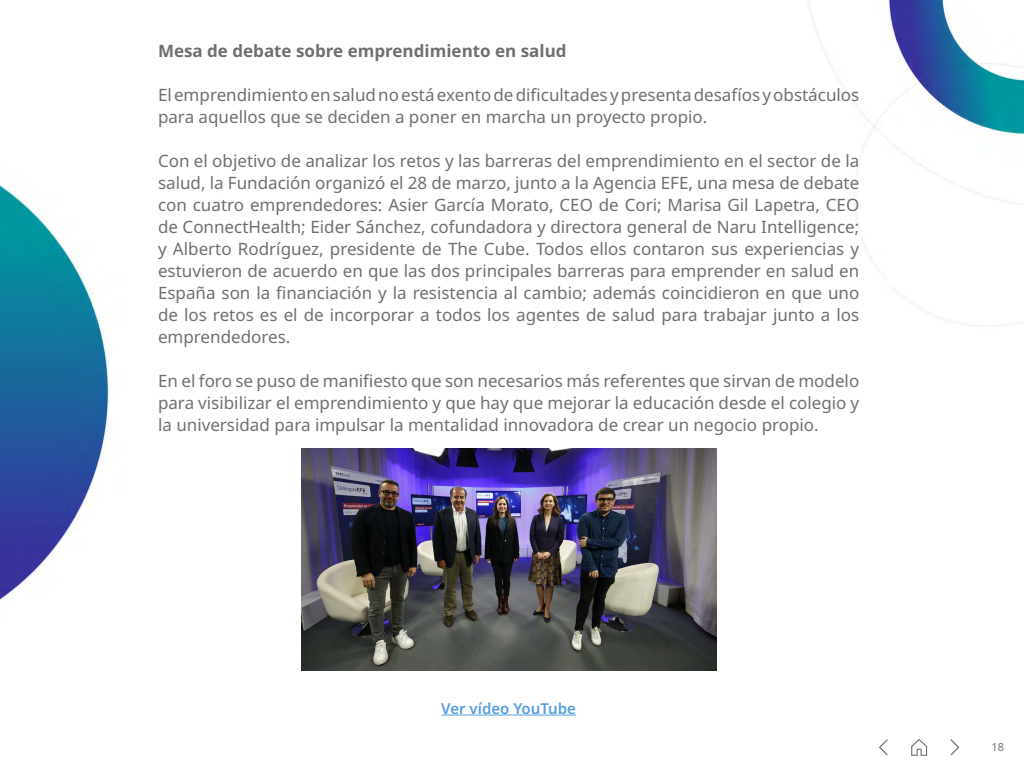
<style>
.page{position:relative;width:1024px;height:768px;background:#fff}
.page>*{position:absolute;margin:0;border:0;box-sizing:border-box;transform-origin:0 0}
.t1{font:17px/22px "Noto Sans";color:#6e7070;text-align:justify}
.t2{font:700 17px "Noto Sans";color:#6e7070}
.t3{font:600 15px "Noto Sans";color:#549ede}
.t4{font:11px "Noto Sans";color:#6e7070}
</style>
<div class="page">
<img style="left:0;top:0;width:1024px;height:756px">
<svg style="left:911px;top:739px;width:16px;height:17px"></svg>
<svg style="left:879px;top:739px;width:9px;height:16px"></svg>
<svg style="left:950px;top:739px;width:9px;height:16px"></svg>
<img style="left:301px;top:448px;width:415px;height:222px">
<hr style="left:441px;top:715px;width:135px;height:1px;background:#549ede">
<p class="t2" style="left:158px;top:39px;width:410px">Mesa de debate sobre emprendimiento en salud</p>
<p class="t1" style="left:158px;top:84px;width:703px">El emprendimiento en salud no está exento de dificultades y presenta desafíos y obstáculos para aquellos que se deciden a poner en marcha un proyecto propio.</p>
<p class="t1" style="left:158px;top:150px;width:703px">Con el objetivo de analizar los retos y las barreras del emprendimiento en el sector de la salud, la Fundación organizó el 28 de marzo, junto a la Agencia EFE, una mesa de debate con cuatro emprendedores: Asier García Morato, CEO de Cori; Marisa Gil Lapetra, CEO de ConnectHealth; Eider Sánchez, cofundadora y directora general de Naru Intelligence; y Alberto Rodríguez, presidente de The Cube. Todos ellos contaron sus experiencias y estuvieron de acuerdo en que las dos principales barreras para emprender en salud en España son la financiación y la resistencia al cambio; además coincidieron en que uno de los retos es el de incorporar a todos los agentes de salud para trabajar junto a los emprendedores.</p>
<p class="t1" style="left:158px;top:370px;width:703px">En el foro se puso de manifiesto que son necesarios más referentes que sirvan de modelo para visibilizar el emprendimiento y que hay que mejorar la educación desde el colegio y la universidad para impulsar la mentalidad innovadora de crear un negocio propio.</p>
<p class="t3" style="left:441px;top:698px;width:136px">Ver vídeo YouTube</p>
<p class="t4" style="left:991px;top:740px;width:14px">18</p>
</div>
